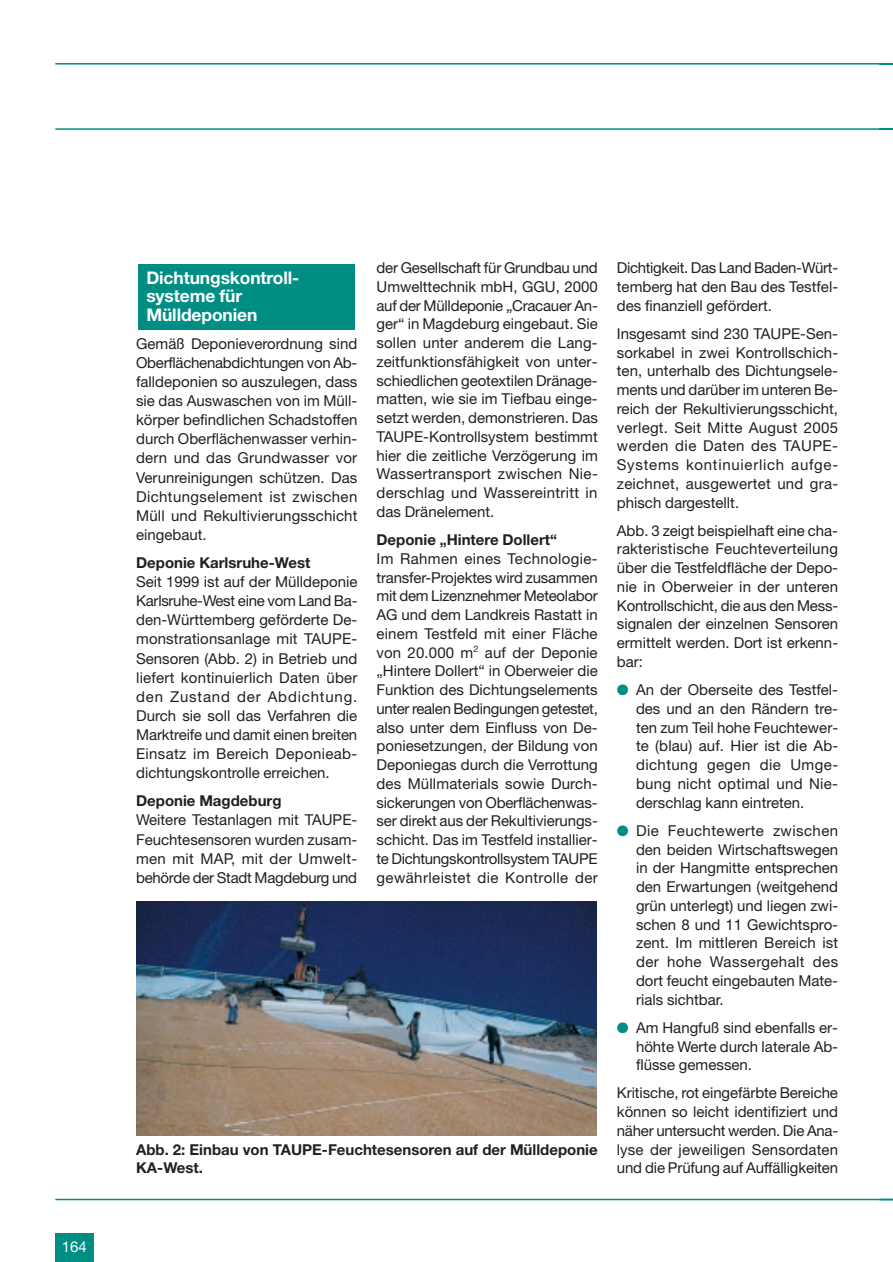
<style>
.page{position:relative;width:893px;height:1262px;background:#fff}
.page>*{position:absolute;margin:0;border:0;box-sizing:border-box;transform-origin:0 0}
.t1{font:700 17.4px/18.8px "Helvetica Neue";letter-spacing:-.005em;color:#fff}
.t2{font:15px/18.8px "Helvetica Neue";color:#231f20;text-align:justify}
.t3{font:700 15px/18.8px "Helvetica Neue";color:#231f20}
.t4{font:15px "Helvetica Neue";color:#fff}
.s1{font-weight:700}
.s2{color:#008e84}
</style>
<div class="page">
<div style="left:138px;top:264px;width:216px;height:66px;background:#008e84"></div>
<hr style="left:55px;top:63px;width:837px;height:2px;background:#008e84">
<hr style="left:55px;top:128px;width:837px;height:2px;background:#008e84">
<hr style="left:55px;top:1198px;width:837px;height:2px;background:#008e84">
<div style="left:55px;top:1233px;width:39px;height:29px;background:#008e84"></div>
<img style="left:136px;top:901px;width:460px;height:235px">
<p class="t4" style="left:62px;top:1241px;width:27px">164</p>
<p class="t1" style="left:146px;top:270px;width:154px">Dichtungskontroll&shy;systeme für<br>Mülldeponien</p>
<p class="t2" style="left:136px;top:336px;width:223px">Gemäß Deponieverordnung sind Oberflächenabdichtungen von Ab&shy;falldeponien so auszulegen, dass sie das Auswaschen von im Müll&shy;körper befindlichen Schadstoffen durch Oberflächenwasser verhin&shy;dern und das Grundwasser vor Verunreinigungen schützen. Das Dichtungselement ist zwischen Müll und Rekultivierungsschicht eingebaut.</p>
<p class="t2" style="left:136px;top:555px;width:223px;text-align:left"><span class="s1">Deponie Karlsruhe-West<br></span>Seit 1999 ist auf der Mülldeponie<br>Karlsruhe-West eine vom Land Ba&shy;den-Württemberg geförderte De&shy;monstrationsanlage mit TAUPE-<br>Sensoren (Abb. 2) in Betrieb und liefert kontinuierlich Daten über den Zustand der Abdichtung.<br>Durch sie soll das Verfahren die<br>Marktreife und damit einen breiten<br>Einsatz im Bereich Deponieab&shy;dichtungskontrolle erreichen.</p>
<p class="t2" style="left:136px;top:793px;width:223px;text-align:left"><span class="s1">Deponie Magdeburg<br></span>Weitere Testanlagen mit TAUPE-<br>Feuchtesensoren wurden zusam&shy;men mit MAP, mit der Umwelt&shy;behörde der Stadt Magdeburg und</p>
<p class="t2" style="left:376px;top:260px;width:223px">der Gesellschaft für Grundbau und Umwelttechnik mbH, GGU, 2000 auf der Mülldeponie „Cracauer An&shy;ger“ in Magdeburg eingebaut. Sie sollen unter anderem die Lang&shy;zeitfunktionsfähigkeit von unter&shy;schiedlichen geotextilen Dränage&shy;matten, wie sie im Tiefbau einge&shy;setzt werden, demonstrieren. Das TAUPE-Kontrollsystem bestimmt hier die zeitliche Verzögerung im Wassertransport zwischen Nie&shy;derschlag und Wassereintritt in das Dränelement.</p>
<p class="t2" style="left:376px;top:532px;width:223px;text-align:left"><span class="s1">Deponie „Hintere Dollert“<br></span>Im Rahmen eines Technologie&shy;transfer-Projektes wird zusammen mit dem Lizenznehmer Meteolabor<br>AG und dem Landkreis Rastatt in einem Testfeld mit einer Fläche von 20.000 m<sup>2</sup> auf der Deponie „Hintere Dollert“ in Oberweier die<br>Funktion des Dichtungselements unter realen Bedingungen getestet, also unter dem Einfluss von De&shy;poniesetzungen, der Bildung von<br>Deponiegas durch die Verrottung des Müllmaterials sowie Durch&shy;sickerungen von Oberflächenwas&shy;ser direkt aus der Rekultivierungs&shy;schicht. Das im Testfeld installier&shy;te Dichtungskontrollsystem TAUPE gewährleistet die Kontrolle der</p>
<p class="t3" style="left:136px;top:1141px;width:463px">Abb. 2: Einbau von TAUPE-Feuchtesensoren auf der Mülldeponie<br>KA-West.</p>
<p class="t2" style="left:617px;top:260px;width:223px">Dichtigkeit. Das Land Baden-Würt&shy;temberg hat den Bau des Testfel&shy;des finanziell gefördert.</p>
<p class="t2" style="left:617px;top:325px;width:223px">Insgesamt sind 230 TAUPE-Sen&shy;sorkabel in zwei Kontrollschich&shy;ten, unterhalb des Dichtungsele&shy;ments und darüber im unteren Be&shy;reich der Rekultivierungsschicht, verlegt. Seit Mitte August 2005 werden die Daten des TAUPE-Systems kontinuierlich aufge&shy;zeichnet, ausgewertet und gra&shy;phisch dargestellt.</p>
<p class="t2" style="left:617px;top:522px;width:223px">Abb. 3 zeigt beispielhaft eine cha&shy;rakteristische Feuchteverteilung über die Testfeldfläche der Depo&shy;nie in Oberweier in der unteren Kontrollschicht, die aus den Mess&shy;signalen der einzelnen Sensoren ermittelt werden. Dort ist erkenn&shy;bar:</p>
<p class="t2" style="left:636px;top:682px;width:204px;text-indent:-19px"><span class="s2">●</span> An der Oberseite des Testfel&shy;des und an den Rändern tre&shy;ten zum Teil hohe Feuchtewer&shy;te (blau) auf. Hier ist die Ab&shy;dichtung gegen die Umge&shy;bung nicht optimal und Nie&shy;derschlag kann eintreten.</p>
<p class="t2" style="left:636px;top:822px;width:204px;text-indent:-19px"><span class="s2">●</span> Die Feuchtewerte zwischen den beiden Wirtschaftswegen in der Hangmitte entsprechen den Erwartungen (weitgehend grün unterlegt) und liegen zwi&shy;schen 8 und 11 Gewichtspro&shy;zent. Im mittleren Bereich ist der hohe Wassergehalt des dort feucht eingebauten Mate&shy;rials sichtbar.</p>
<p class="t2" style="left:636px;top:1019px;width:204px;text-indent:-19px"><span class="s2">●</span> Am Hangfuß sind ebenfalls er&shy;höhte Werte durch laterale Ab&shy;flüsse gemessen.</p>
<p class="t2" style="left:617px;top:1085px;width:223px">Kritische, rot eingefärbte Bereiche können so leicht identifiziert und näher untersucht werden. Die Ana&shy;lyse der jeweiligen Sensordaten und die Prüfung auf Auffälligkeiten</p>
</div>
